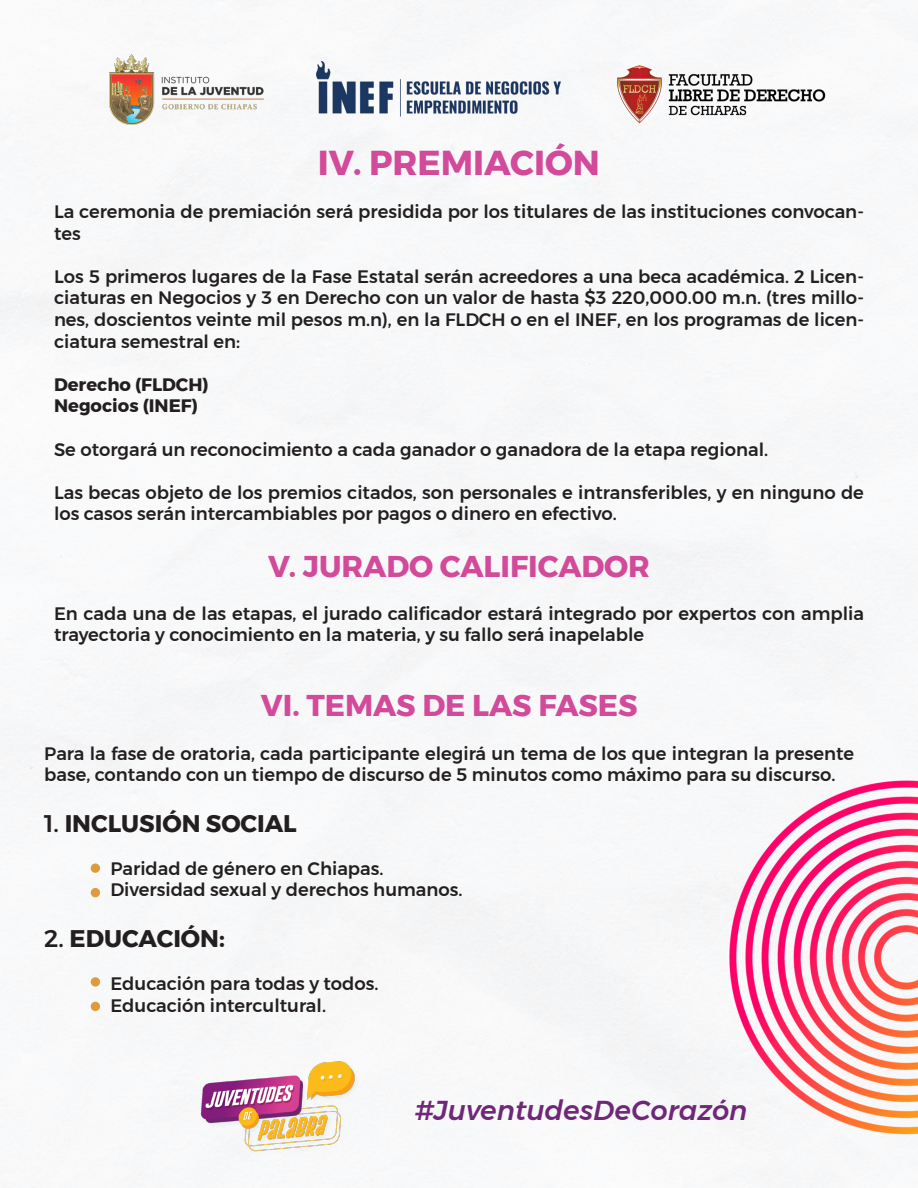
<style>
.page{position:relative;width:918px;height:1188px;background:#fff}
.page>*{position:absolute;margin:0;border:0;box-sizing:border-box;transform-origin:0 0}
.t1{font:700 34.5px "Montserrat";color:#d24a99}
.t2{font:700 30px "Montserrat";color:#d24a99}
.t3{font:italic 500 27.3px "Montserrat";color:#6f2777}
.t4{font:700 24px "Montserrat";color:#231f20}
.t5{font:500 18px/21.6px "Montserrat";color:#231f20}
.t6{font:700 18px "Montserrat";color:#231f20}
.s1{font-weight:500}
</style>
<div class="page">
<img style="left:489px;top:554px;width:429px;height:634px">
<div style="left:91px;top:864px;width:9px;height:9px;background:#de9b3c;border-radius:50%"></div>
<div style="left:91px;top:977px;width:9px;height:10px;background:#de9b3c;border-radius:50%"></div>
<div style="left:91px;top:888px;width:9px;height:9px;background:#de9b3c;border-radius:50%"></div>
<div style="left:91px;top:1002px;width:9px;height:9px;background:#de9b3c;border-radius:50%"></div>
<img style="left:187px;top:1017px;width:182px;height:171px">
<img style="left:109px;top:54px;width:155px;height:70px">
<img style="left:580px;top:0;width:281px;height:230px">
<img style="left:310px;top:59px;width:261px;height:60px">
<p class="t1" style="left:318px;top:135px;width:284px">IV. PREMIACIÓN</p>
<p class="t5" style="left:54px;top:201px;width:812px">La ceremonia de premiación será presidida por los titulares de las instituciones convocan&shy;tes</p>
<p class="t5" style="left:54px;top:265px;width:812px;text-align:justify">Los 5 primeros lugares de la Fase Estatal serán acreedores a una beca académica. 2 Licen&shy;ciaturas en Negocios y 3 en Derecho con un valor de hasta $3 220,000.00 m.n. (tres millo&shy;nes, doscientos veinte mil pesos m.n), en la FLDCH o en el INEF, en los programas de licen&shy;ciatura semestral en:</p>
<p class="t6" style="left:54px;top:370px;width:156px">Derecho (FLDCH)</p>
<p class="t6" style="left:54px;top:391px;width:146px">Negocios (INEF)</p>
<p class="t5" style="left:54px;top:438px;width:716px">Se otorgará un reconocimiento a cada ganador o ganadora de la etapa regional.</p>
<p class="t5" style="left:54px;top:481px;width:811px">Las becas objeto de los premios citados, son personales e intransferibles, y en ninguno de los casos serán intercambiables por pagos o dinero en efectivo.</p>
<p class="t2" style="left:268px;top:542px;width:383px">V. JURADO CALIFICADOR</p>
<p class="t5" style="left:54px;top:602px;width:811px">En cada una de las etapas, el jurado calificador estará integrado por expertos con amplia trayectoria y conocimiento en la materia, y su fallo será inapelable</p>
<p class="t2" style="left:261px;top:682px;width:378px">VI. TEMAS DE LAS FASES</p>
<p class="t5" style="left:44px;top:742px;width:811px">Para la fase de oratoria, cada participante elegirá un tema de los que integran la presente base, contando con un tiempo de discurso de 5 minutos como máximo para su discurso.</p>
<p class="t4" style="left:44px;top:804px;width:254px"><span class="s1">1.</span> INCLUSIÓN SOCIAL</p>
<p class="t5" style="left:110px;top:858px;width:275px">Paridad de género en Chiapas.</p>
<p class="t5" style="left:110px;top:879px;width:354px">Diversidad sexual y derechos humanos.</p>
<p class="t4" style="left:44px;top:919px;width:182px"><span class="s1">2.</span> EDUCACIÓN:</p>
<p class="t5" style="left:110px;top:973px;width:270px">Educación para todas y todos.</p>
<p class="t5" style="left:110px;top:994px;width:217px">Educación intercultural.</p>
<p class="t3" style="left:415px;top:1089px;width:334px">#JuventudesDeCorazón</p>
</div>
